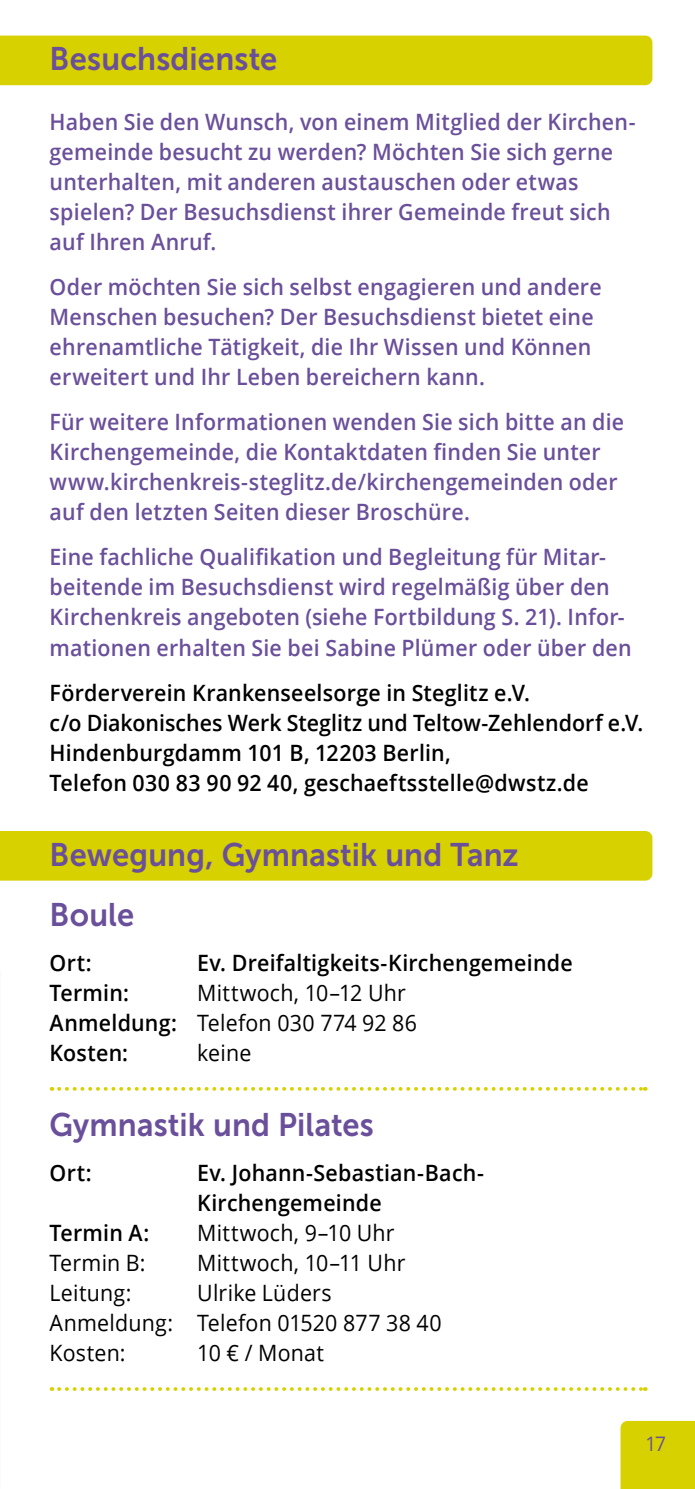
<style>
.page{position:relative;width:695px;height:1489px;background:#fff}
.page>*{position:absolute;margin:0;border:0;box-sizing:border-box;transform-origin:0 0}
.t1{font:32.5px/60px "Museo Sans 700";letter-spacing:.005em;color:#6a4f9b;scale:.95 1}
.t2{font:600 22.5px/30px "Open Sans";letter-spacing:.01em;color:#6a4f9b;scale:.95 1}
.t3{font:600 22.5px/30px "Open Sans";letter-spacing:.01em;color:#000;scale:.95 1}
.t4{font:22.5px/30px "Open Sans";letter-spacing:.01em;color:#000;scale:.95 1}
.t5{font:20px "Open Sans";color:#6a4f9b;scale:.95 1}
.s1{font-weight:600}
</style>
<div class="page">
<div style="left:0;top:831px;width:652px;height:49px;background:#d8d100"></div>
<div style="left:0;top:36px;width:652px;height:49px;background:#d8d100"></div>
<div style="left:620px;top:1420px;width:74px;height:68px;background:#d8d100"></div>
<svg style="left:59px;top:1087px;width:586px;height:3px"></svg>
<svg style="left:59px;top:1387px;width:586px;height:3px"></svg>
<h1 class="t1" style="left:50px;top:29px;width:241px">Besuchsdienste</h1>
<p class="t2" style="left:50px;top:107px;width:618px">Haben Sie den Wunsch, von einem Mitglied der Kirchen&shy;gemeinde besucht zu werden? Möchten Sie sich gerne unterhalten, mit anderen austauschen oder etwas spielen? Der Besuchsdienst ihrer Gemeinde freut sich auf Ihren Anruf.</p>
<p class="t2" style="left:50px;top:272px;width:582px">Oder möchten Sie sich selbst engagieren und andere Menschen besuchen? Der Besuchsdienst bietet eine ehrenamtliche Tätigkeit, die Ihr Wissen und Können erweitert und Ihr Leben bereichern kann.</p>
<p class="t2" style="left:50px;top:406px;width:606px">Für weitere Informationen wenden Sie sich bitte an die Kirchengemeinde, die Kontaktdaten finden Sie unter www.kirchenkreis-steglitz.de/kirchengemeinden oder auf den letzten Seiten dieser Broschüre.</p>
<p class="t2" style="left:50px;top:541px;width:614px">Eine fachliche Qualifikation und Begleitung für Mitar&shy;beitende im Besuchsdienst wird regelmäßig über den Kirchenkreis angeboten (siehe Fortbildung S. 21). Infor&shy;mationen erhalten Sie bei Sabine Plümer oder über den</p>
<p class="t3" style="left:50px;top:677px;width:626px">Förderverein Krankenseelsorge in Steglitz e.V.<br>c/o Diakonisches Werk Steglitz und Teltow-Zehlendorf e.V.<br>Hindenburgdamm 101 B, 12203 Berlin,<br>Telefon 030 83 90 92 40, geschaeftsstelle@dwstz.de</p>
<h1 class="t1" style="left:50px;top:824px;width:495px">Bewegung, Gymnastik und Tanz<br>Boule</h1>
<p class="t3" style="left:50px;top:947px;width:46px">Ort:</p>
<p class="t3" style="left:197px;top:947px;width:396px">Ev. Dreifaltigkeits-Kirchengemeinde</p>
<p class="t3" style="left:50px;top:977px;width:85px">Termin:</p>
<p class="t4" style="left:50px;top:976px;width:388px;text-indent:148px">Mittwoch, 10–12 Uhr<br><span class="s1">Anmeldung:</span> Telefon 030 774 92 86<br><span class="s1">Kosten:</span></p>
<p class="t4" style="left:197px;top:1036px;width:58px">keine</p>
<h1 class="t1" style="left:50px;top:1094px;width:343px">Gymnastik und Pilates</h1>
<p class="t3" style="left:50px;top:1157px;width:46px">Ort:</p>
<p class="t3" style="left:197px;top:1157px;width:303px">Ev. Johann-Sebastian-Bach-<br>Kirchengemeinde</p>
<p class="t3" style="left:50px;top:1217px;width:106px">Termin A:</p>
<p class="t4" style="left:197px;top:1216px;width:209px">Mittwoch, 9–10 Uhr</p>
<p class="t4" style="left:50px;top:1246px;width:102px">Termin B:</p>
<p class="t4" style="left:197px;top:1246px;width:220px">Mittwoch, 10–11 Uhr</p>
<p class="t4" style="left:50px;top:1276px;width:88px">Leitung:</p>
<p class="t4" style="left:50px;top:1276px;width:414px;text-indent:148px">Ulrike Lüders<br>Anmeldung: Telefon 01520 877 38 40<br>Kosten:</p>
<p class="t4" style="left:197px;top:1336px;width:135px">10 € / Monat</p>
<p class="t5" style="left:645px;top:1429px;width:23px">17</p>
</div>
